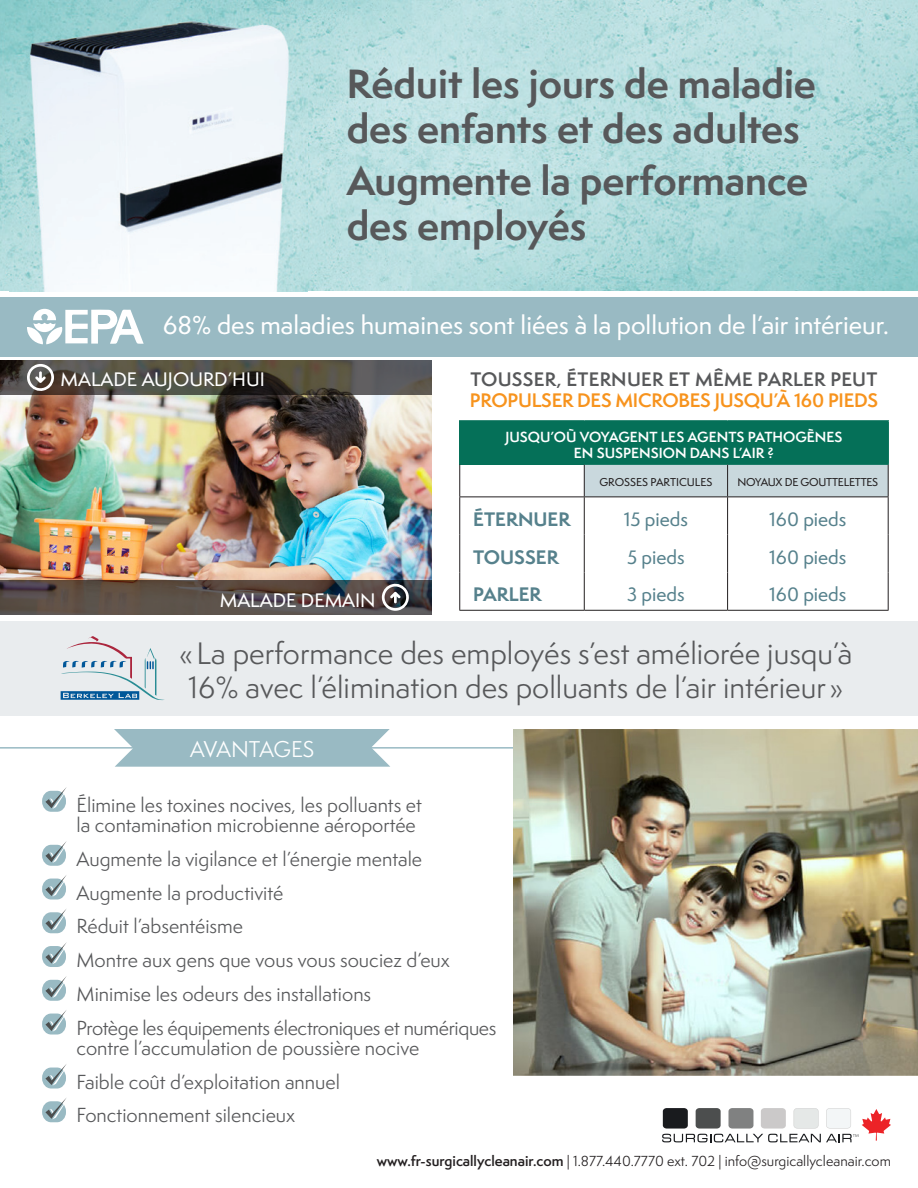
<style>
.page{position:relative;width:918px;height:1188px;background:#fff}
.page>*{position:absolute;margin:0;border:0;box-sizing:border-box;transform-origin:0 0}
.t1{font:700 37.5px/45px "Semplicita Pro";color:#57585a}
.t2{font:28.5px/34.2px "Semplicita Pro";color:#57585a;text-align:center}
.t3{font:500 24px "Semplicita Pro";color:#fff}
.t4{font:21px "Semplicita Pro";letter-spacing:-.01em;color:#fff}
.t5{font:18.75px/20.2px "Semplicita Pro";color:#57585a}
.t6{font:18.75px/20.2px "Semplicita Pro";letter-spacing:-.02em;color:#57585a}
.t7{font:500 18px "Semplicita Pro";color:#56818c}
.t8{font:600 18px "Semplicita Pro";letter-spacing:-.015em;color:#f7931d}
.t9{font:600 18px "Semplicita Pro";letter-spacing:.015em;color:#57585a}
.t10{font:500 18px "Semplicita Pro";color:#fff}
.t11{font:700 18px "Semplicita Pro";color:#56818c}
.t12{font:13.5px "Semplicita Pro";color:#231f20}
.t13{font:600 13.5px/16.2px "Semplicita Pro";color:#fff;text-align:center}
.t14{font:500 10.5px "Semplicita Pro";letter-spacing:-.02em;color:#231f20}
.t15{font:500 10.5px "Semplicita Pro";color:#231f20}
.s1{font-weight:600}
</style>
<div class="page">
<img style="left:0;top:0;width:918px;height:291px">
<img style="left:10px;top:8px;width:297px;height:283px">
<div style="left:0;top:621px;width:918px;height:94px;background:#e9ecee"></div>
<div style="left:0;top:297px;width:918px;height:59px;background:#99bac3"></div>
<img style="left:0;top:395px;width:432px;height:186px">
<img style="left:513px;top:729px;width:405px;height:347px">
<svg style="left:114px;top:729px;width:276px;height:38px;background:#a0bec7"></svg>
<svg style="left:42px;top:791px;width:24px;height:21px"></svg>
<svg style="left:45px;top:787px;width:22px;height:22px"></svg>
<svg style="left:42px;top:845px;width:24px;height:21px"></svg>
<svg style="left:45px;top:841px;width:22px;height:22px"></svg>
<svg style="left:42px;top:879px;width:24px;height:21px"></svg>
<svg style="left:45px;top:875px;width:22px;height:22px"></svg>
<div style="left:42px;top:912px;width:24px;height:21px;background:#99bac3;border-radius:9px"></div>
<svg style="left:45px;top:909px;width:21px;height:21px"></svg>
<svg style="left:42px;top:946px;width:24px;height:21px"></svg>
<svg style="left:45px;top:942px;width:22px;height:22px"></svg>
<svg style="left:42px;top:980px;width:24px;height:21px"></svg>
<svg style="left:45px;top:976px;width:22px;height:22px"></svg>
<svg style="left:42px;top:1014px;width:24px;height:21px"></svg>
<svg style="left:45px;top:1010px;width:22px;height:22px"></svg>
<svg style="left:42px;top:1068px;width:24px;height:21px"></svg>
<svg style="left:45px;top:1064px;width:22px;height:22px"></svg>
<div style="left:42px;top:1101px;width:24px;height:21px;background:#99bac3;border-radius:9px"></div>
<svg style="left:45px;top:1098px;width:21px;height:21px"></svg>
<svg style="left:0;top:581px;width:432px;height:34px;background:#574b46"></svg>
<svg style="left:0;top:361px;width:432px;height:34px;background:#4f4b42"></svg>
<svg style="left:27px;top:364px;width:27px;height:28px"></svg>
<svg style="left:382px;top:583px;width:27px;height:28px"></svg>
<svg style="left:27px;top:309px;width:117px;height:35px"></svg>
<svg style="left:662px;top:1108px;width:229px;height:34px"></svg>
<div style="left:460px;top:421px;width:428px;height:43px;background:#057058"></div>
<div style="left:585px;top:465px;width:303px;height:31px;background:#c9d8dd"></div>
<hr style="left:459px;top:420px;width:125px;height:2px;background:#057058">
<hr style="left:459px;top:422px;width:1px;height:42px;background:#057058">
<hr style="left:584px;top:420px;width:144px;height:2px;background:#057058">
<hr style="left:728px;top:420px;width:161px;height:2px;background:#057058">
<hr style="left:887px;top:422px;width:2px;height:42px;background:#057058">
<hr style="left:459px;top:464px;width:125px;height:1px;background:#057058">
<hr style="left:584px;top:464px;width:144px;height:1px;background:#057058">
<hr style="left:728px;top:464px;width:161px;height:1px;background:#057058">
<hr style="left:459px;top:465px;width:1px;height:31px;background:#231f20">
<hr style="left:584px;top:465px;width:1px;height:31px;background:#231f20">
<hr style="left:727px;top:465px;width:1px;height:31px;background:#231f20">
<hr style="left:888px;top:465px;width:1px;height:31px;background:#231f20">
<hr style="left:459px;top:497px;width:1px;height:38px;background:#231f20">
<hr style="left:584px;top:497px;width:1px;height:38px;background:#231f20">
<hr style="left:727px;top:497px;width:1px;height:38px;background:#231f20">
<hr style="left:888px;top:497px;width:1px;height:38px;background:#231f20">
<hr style="left:459px;top:535px;width:1px;height:37px;background:#231f20">
<hr style="left:584px;top:535px;width:1px;height:37px;background:#231f20">
<hr style="left:727px;top:535px;width:1px;height:37px;background:#231f20">
<hr style="left:888px;top:535px;width:1px;height:37px;background:#231f20">
<hr style="left:459px;top:572px;width:1px;height:38px;background:#231f20">
<hr style="left:584px;top:572px;width:1px;height:38px;background:#231f20">
<hr style="left:727px;top:572px;width:1px;height:38px;background:#231f20">
<hr style="left:888px;top:572px;width:1px;height:38px;background:#231f20">
<hr style="left:459px;top:610px;width:125px;height:1px;background:#231f20">
<hr style="left:584px;top:610px;width:144px;height:1px;background:#231f20">
<hr style="left:728px;top:610px;width:161px;height:1px;background:#231f20">
<hr style="left:459px;top:496px;width:125px;height:1px;background:#231f20">
<hr style="left:584px;top:496px;width:144px;height:1px;background:#231f20">
<hr style="left:728px;top:496px;width:161px;height:1px;background:#231f20">
<hr style="left:0;top:747px;width:134px;height:2px;background:#99bac3">
<hr style="left:370px;top:747px;width:143px;height:2px;background:#99bac3">
<svg style="left:61px;top:636px;width:104px;height:64px"></svg>
<p class="t1" style="left:347px;top:61px;width:471px">Réduit les jours de maladie des enfants et des adultes</p>
<p class="t1" style="left:347px;top:158px;width:463px">Augmente la performance des employés</p>
<p class="t3" style="left:163px;top:308px;width:728px">68% des maladies humaines sont liées à la pollution de l’air intérieur.</p>
<p class="t9" style="left:471px;top:366px;width:408px">TOUSSER, ÉTERNUER ET MÊME PARLER PEUT</p>
<p class="t8" style="left:470px;top:388px;width:410px">PROPULSER DES MICROBES JUSQU’À 160 PIEDS</p>
<p class="t13" style="left:505px;top:429px;width:339px">JUSQU’OÙ VOYAGENT LES AGENTS PATHOGÈNES<br>EN SUSPENSION DANS L’AIR ?</p>
<p class="t15" style="left:599px;top:475px;width:115px">GROSSES PARTICULES</p>
<p class="t14" style="left:738px;top:475px;width:142px">NOYAUX DE GOUTTELETTES</p>
<p class="t11" style="left:473px;top:506px;width:99px">ÉTERNUER</p>
<p class="t7" style="left:624px;top:506px;width:66px">15 pieds</p>
<p class="t7" style="left:769px;top:506px;width:79px">160 pieds</p>
<p class="t11" style="left:473px;top:543px;width:87px">TOUSSER</p>
<p class="t7" style="left:627px;top:544px;width:59px">5 pieds</p>
<p class="t7" style="left:769px;top:544px;width:79px">160 pieds</p>
<p class="t11" style="left:473px;top:581px;width:70px">PARLER</p>
<p class="t7" style="left:627px;top:582px;width:59px">3 pieds</p>
<p class="t7" style="left:769px;top:582px;width:79px">160 pieds</p>
<p class="t2" style="left:179px;top:636px;width:675px">«La performance des employés s’est améliorée jusqu’à<br>16% avec l’élimination des polluants de l’air intérieur »</p>
<p class="t10" style="left:61px;top:366px;width:206px">MALADE AUJOURD’HUI</p>
<p class="t10" style="left:220px;top:588px;width:157px">MALADE DEMAIN</p>
<p class="t4" style="left:190px;top:734px;width:126px">AVANTAGES</p>
<p class="t5" style="left:77px;top:794px;width:347px">Élimine les toxines nocives, les polluants et la contamination microbienne aéroportée</p>
<p class="t5" style="left:77px;top:848px;width:347px">Augmente la vigilance et l’énergie mentale</p>
<p class="t5" style="left:77px;top:882px;width:208px">Augmente la productivité</p>
<p class="t5" style="left:77px;top:916px;width:168px">Réduit l’absentéisme</p>
<p class="t5" style="left:77px;top:950px;width:375px">Montre aux gens que vous vous souciez d’eux</p>
<p class="t5" style="left:77px;top:983px;width:296px">Minimise les odeurs des installations</p>
<p class="t6" style="left:77px;top:1017px;width:421px">Protège les équipements électroniques et numériques contre l’accumulation de poussière nocive</p>
<p class="t5" style="left:77px;top:1071px;width:265px">Faible coût d’exploitation annuel</p>
<p class="t5" style="left:77px;top:1105px;width:220px">Fonctionnement silencieux</p>
<p class="t12" style="left:377px;top:1152px;width:516px"><span class="s1">www.fr-surgicallycleanair.com</span> | 1.877.440.7770 ext. 702 | info@surgicallycleanair.com</p>
</div>
